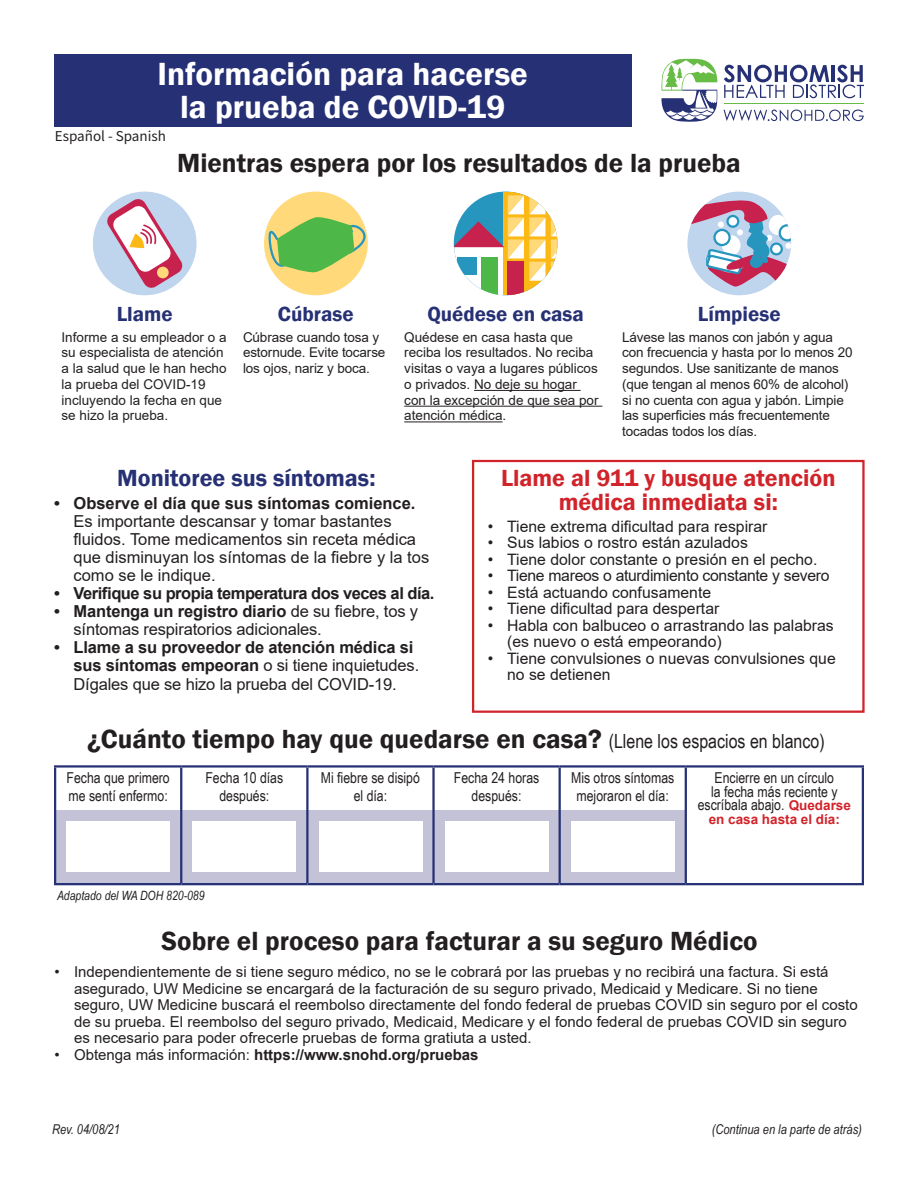
<style>
.page{position:relative;width:918px;height:1188px;background:#fff}
.page>*{position:absolute;margin:0;border:0;box-sizing:border-box;transform-origin:0 0}
.t1{font:600 33px/33px "Franklin Gothic";color:#fff;text-align:center}
.t2{font:600 27px "Franklin Gothic";color:#231f20}
.t3{font:600 24px/24px "Franklin Gothic";color:#d1232a;text-align:center}
.t4{font:600 24px "Franklin Gothic";color:#263074}
.t5{font:600 21px "Franklin Gothic";color:#263074}
.t6{font:16.5px/18px "Arial";color:#231f20}
.t7{font:700 16.5px "Arial";letter-spacing:-.03em;color:#231f20}
.t8{font:15.75px/16.5px "Arial";color:#231f20}
.t9{font:15.75px "Arial";letter-spacing:-.02em;color:#231f20}
.t10{font:15px/16.5px "Arial";color:#231f20}
.t11{font:15px/18px "Arial Narrow";color:#231f20;text-align:center}
.t12{font:700 15px "Arial";color:#231f20}
.t13{font:13.5px/15.8px "Arial";color:#231f20}
.t14{font:italic 13.5px "Arial Narrow";color:#231f20}
.t15{font:700 13.5px "Arial";color:#d1232a}
.t16{font:13.5px "Noto Sans SC";color:#231f20}
.t17{font:italic 12.75px "Arial Narrow";color:#231f20}
.s1{font-weight:700}
.s2{font-family:"Arial Narrow";font-weight:400;font-size:19.5px}
.s3{font-family:"Arial";font-weight:700;font-size:13.5px;color:#d1232a}
.s4{font-weight:400}
</style>
<div class="page">
<div style="left:54px;top:54px;width:578px;height:72px;background:#263074"></div>
<svg style="left:724px;top:65px;width:140px;height:33px"></svg>
<svg style="left:724px;top:110px;width:140px;height:11px"></svg>
<hr style="left:724px;top:103px;width:140px;height:1px;background:#66bc45">
<svg style="left:662px;top:59px;width:55px;height:63px"></svg>
<div style="left:472px;top:460px;width:393px;height:253px;border:2px solid #d1232a"></div>
<div style="left:93px;top:192px;width:104px;height:103px;background:#bfd4ed;border-radius:50%"></div>
<svg style="left:106px;top:198px;width:77px;height:91px"></svg>
<div style="left:481px;top:257px;width:17px;height:38px;background:#4db847"></div>
<svg style="left:504px;top:192px;width:47px;height:103px"></svg>
<svg style="left:551px;top:218px;width:6px;height:51px"></svg>
<div style="left:508px;top:262px;width:16px;height:33px;background:#c7214d"></div>
<svg style="left:454px;top:195px;width:91px;height:86px"></svg>
<svg style="left:688px;top:196px;width:103px;height:99px"></svg>
<div style="left:264px;top:192px;width:104px;height:103px;background:#ffd97a;border-radius:50%"></div>
<svg style="left:268px;top:216px;width:100px;height:57px"></svg>
<hr style="left:474px;top:390px;width:107px;height:1px;background:#231f20">
<hr style="left:404px;top:406px;width:198px;height:1px;background:#231f20">
<hr style="left:404px;top:421px;width:99px;height:1px;background:#231f20">
<div style="left:54px;top:810px;width:631px;height:73px;background:#c3c2d7"></div>
<div style="left:66px;top:821px;width:104px;height:51px;background:#fff"></div>
<hr style="left:54px;top:768px;width:2px;height:115px;background:#263074">
<hr style="left:54px;top:765px;width:127px;height:3px;background:#263074">
<hr style="left:181px;top:765px;width:126px;height:3px;background:#263074">
<hr style="left:307px;top:765px;width:127px;height:3px;background:#263074">
<hr style="left:434px;top:765px;width:126px;height:3px;background:#263074">
<hr style="left:560px;top:765px;width:126px;height:3px;background:#263074">
<hr style="left:686px;top:765px;width:178px;height:3px;background:#263074">
<hr style="left:180px;top:768px;width:2px;height:115px;background:#263074">
<hr style="left:306px;top:768px;width:3px;height:115px;background:#263074">
<hr style="left:432px;top:768px;width:3px;height:115px;background:#263074">
<hr style="left:559px;top:768px;width:2px;height:115px;background:#263074">
<hr style="left:685px;top:768px;width:2px;height:115px;background:#263074">
<hr style="left:862px;top:768px;width:2px;height:115px;background:#263074">
<hr style="left:54px;top:883px;width:127px;height:2px;background:#263074">
<hr style="left:181px;top:883px;width:126px;height:2px;background:#263074">
<hr style="left:307px;top:883px;width:127px;height:2px;background:#263074">
<hr style="left:434px;top:883px;width:126px;height:2px;background:#263074">
<hr style="left:560px;top:883px;width:126px;height:2px;background:#263074">
<hr style="left:686px;top:883px;width:178px;height:2px;background:#263074">
<div style="left:192px;top:821px;width:104px;height:51px;background:#fff"></div>
<div style="left:319px;top:821px;width:104px;height:51px;background:#fff"></div>
<div style="left:445px;top:821px;width:104px;height:51px;background:#fff"></div>
<div style="left:571px;top:821px;width:104px;height:51px;background:#fff"></div>
<p class="t1" style="left:158px;top:58px;width:372px">Información para hacerse la prueba de COVID-19</p>
<p class="t16" style="left:55px;top:129px;width:113px">Español - Spanish</p>
<p class="t2" style="left:177px;top:146px;width:565px">Mientras espera por los resultados de la prueba</p>
<p class="t5" style="left:117px;top:301px;width:58px">Llame</p>
<p class="t13" style="left:62px;top:329px;width:167px">Informe a su empleador o a su especialista de atención a la salud que le han hecho la prueba del COVID-19 incluyendo la fecha en que se hizo la prueba.</p>
<p class="t5" style="left:278px;top:301px;width:77px">Cúbrase</p>
<p class="t13" style="left:243px;top:329px;width:144px">Cúbrase cuando tosa y estornude. Evite tocarse los ojos, nariz y boca.</p>
<p class="t5" style="left:427px;top:301px;width:158px">Quédese en casa</p>
<p class="t13" style="left:404px;top:329px;width:196px">Quédese en casa hasta que reciba los resultados. No reciba visitas o vaya a lugares públicos o privados. No deje su hogar con la excepción de que sea por atención médica.</p>
<p class="t5" style="left:698px;top:301px;width:84px">Límpiese</p>
<p class="t13" style="left:622px;top:329px;width:232px">Lávese las manos con jabón y agua con frecuencia y hasta por lo menos 20 segundos. Use sanitizante de manos (que tengan al menos 60% de alcohol) si no cuenta con agua y jabón. Limpie las superficies más frecuentemente tocadas todos los días.</p>
<p class="t4" style="left:117px;top:463px;width:260px">Monitoree sus síntomas:</p>
<p class="t6" style="left:74px;top:494px;width:357px;text-indent:-20px"><span class="s1">• Observe el día que sus síntomas comience.<br></span>Es importante descansar y tomar bastantes fluidos. Tome medicamentos sin receta médica que disminuyan los síntomas de la fiebre y la tos como se le indique.</p>
<p class="t7" style="left:54px;top:582px;width:382px">• Verifique su propia temperatura dos veces al día.</p>
<p class="t6" style="left:74px;top:602px;width:346px;text-indent:-20px"><span class="s1">• Mantenga un registro diario</span> de su fiebre, tos y síntomas respiratorios adicionales.</p>
<p class="t6" style="left:74px;top:638px;width:347px;text-indent:-20px"><span class="s1">• Llame a su proveedor de atención médica si sus síntomas empeoran</span> o si tiene inquietudes.<br>Dígales que se hizo la prueba del COVID-19.</p>
<p class="t3" style="left:501px;top:466px;width:336px">Llame al 911 y busque atención médica inmediata si:</p>
<p class="t8" style="left:488px;top:518px;width:281px">• Tiene extrema dificultad para respirar</p>
<p class="t8" style="left:488px;top:534px;width:262px">• Sus labios o rostro están azulados</p>
<p class="t8" style="left:488px;top:551px;width:331px">• Tiene dolor constante o presión en el pecho.</p>
<p class="t9" style="left:488px;top:565px;width:343px">• Tiene mareos o aturdimiento constante y severo</p>
<p class="t8" style="left:488px;top:584px;width:225px">• Está actuando confusamente</p>
<p class="t8" style="left:488px;top:600px;width:233px">• Tiene dificultad para despertar</p>
<p class="t8" style="left:507px;top:617px;width:328px;text-indent:-20px">• Habla con balbuceo o arrastrando las palabras (es nuevo o está empeorando)</p>
<p class="t8" style="left:507px;top:650px;width:330px;text-indent:-20px">• Tiene convulsiones o nuevas convulsiones que no se detienen</p>
<p class="t2" style="left:87px;top:722px;width:739px">¿Cuánto tiempo hay que quedarse en casa? <span class="s2">(Llene los espacios en blanco)</span></p>
<p class="t11" style="left:67px;top:768px;width:105px;text-align:left">Fecha que primero me sentí enfermo:</p>
<p class="t11" style="left:205px;top:768px;width:79px">Fecha 10 días después:</p>
<p class="t11" style="left:321px;top:768px;width:101px">Mi fiebre se disipó el día:</p>
<p class="t11" style="left:454px;top:768px;width:87px">Fecha 24 horas después:</p>
<p class="t11" style="left:571px;top:768px;width:105px">Mis otros síntomas mejoraron el día:</p>
<p class="t11" style="left:698px;top:771px;width:155px;line-height:13.5px">Encierre en un círculo<br>la fecha más reciente y escríbala abajo. <span class="s3">Quedarse</span></p>
<p class="t15" style="left:709px;top:810px;width:133px">en casa hasta el día:</p>
<p class="t17" style="left:57px;top:887px;width:149px">Adaptado del WA DOH 820-089</p>
<p class="t2" style="left:162px;top:924px;width:598px">Sobre el proceso para facturar a su seguro Médico</p>
<p class="t10" style="left:74px;top:963px;width:785px;text-indent:-20px">• Independientemente de si tiene seguro médico, no se le cobrará por las pruebas y no recibirá una factura. Si está asegurado, UW Medicine se encargará de la facturación de su seguro privado, Medicaid y Medicare. Si no tiene seguro, UW Medicine buscará el reembolso directamente del fondo federal de pruebas COVID sin seguro por el costo de su prueba. El reembolso del seguro privado, Medicaid, Medicare y el fondo federal de pruebas COVID sin seguro es necesario para poder ofrecerle pruebas de forma gratiuta a usted.</p>
<p class="t12" style="left:55px;top:1044px;width:426px"><span class="s4">• Obtenga más información:</span> https://www.snohd.org/pruebas</p>
<p class="t14" style="left:52px;top:1120px;width:69px">Rev. 04/08/21</p>
<p class="t14" style="left:712px;top:1120px;width:152px">(Continua en la parte de atrás)</p>
</div>
